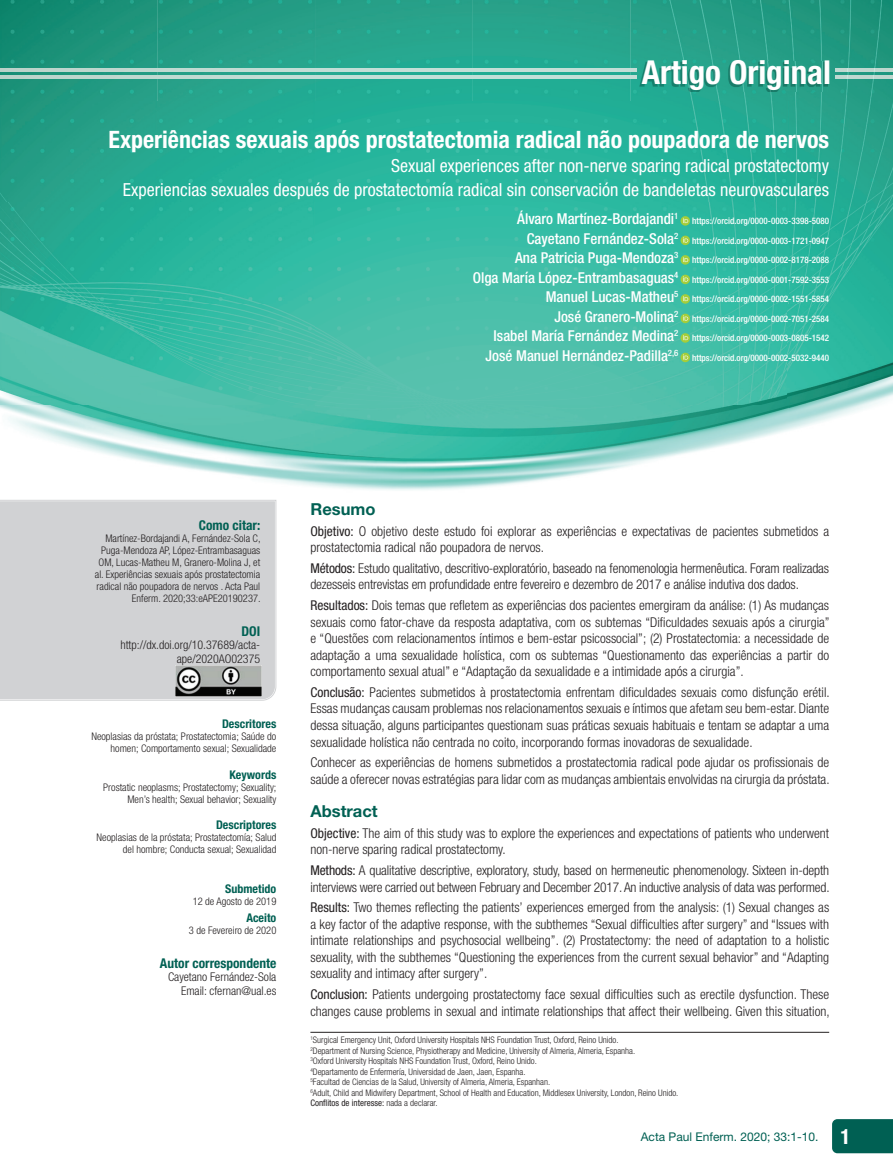
<style>
.page{position:relative;width:893px;height:1170px;background:#fff}
.page>*{position:absolute;margin:0;border:0;box-sizing:border-box;transform-origin:0 0}
.t1{font:700 condensed 33px "Helvetica Neue LT Std";color:#fff}
.t2{font:700 condensed 24px "Helvetica Neue LT Std";color:#fff}
.t3{font:condensed 18px/24px "Helvetica Neue LT Std";color:#fff;text-align:right}
.t4{font:700 16.5px "Helvetica Neue LT Std";color:#006053}
.t5{font:500 condensed 15px "Helvetica Neue LT Std";color:#fff}
.t6{font:300 condensed 13.5px/16.5px "Helvetica Neue LT Std";color:#231f20}
.t7{font:700 condensed 13.5px "Helvetica Neue LT Std";color:#006053}
.t8{font:300 condensed 12px/13.5px "Helvetica Neue LT Std";color:#231f20;text-align:right}
.t9{font:700 condensed 12px "Helvetica Neue LT Std";color:#006053}
.t10{font:12px "Helvetica Neue LT Std";color:#006053}
.t11{font:300 condensed 10.5px/12px "Helvetica Neue LT Std";color:#231f20;text-align:right}
.t12{font:300 condensed 9px/10.5px "Helvetica Neue LT Std";color:#231f20}
.t13{font:500 condensed 9px "Helvetica Neue LT Std";color:#fff}
.s1{font-weight:400}
.s2{font-weight:700;font-stretch:condensed;font-size:21px;color:#fff}
</style>
<div class="page">
<div style="left:832px;top:1119px;width:61px;height:34px;background:#006053"></div>
<img style="left:0;top:0;width:893px;height:490px">
<img style="left:835px;top:75px;width:58px;height:4px">
<img style="left:835px;top:68px;width:58px;height:4px">
<svg style="left:0;top:500px;width:277px;height:201px"></svg>
<div style="left:0;top:501px;width:275px;height:198px;background:#d1d2d4"></div>
<svg style="left:680px;top:216px;width:10px;height:10px"></svg>
<svg style="left:683px;top:218px;width:5px;height:5px"></svg>
<svg style="left:680px;top:236px;width:10px;height:9px"></svg>
<svg style="left:683px;top:237px;width:5px;height:5px"></svg>
<svg style="left:680px;top:255px;width:10px;height:10px"></svg>
<svg style="left:683px;top:257px;width:5px;height:5px"></svg>
<svg style="left:680px;top:275px;width:10px;height:9px"></svg>
<svg style="left:683px;top:276px;width:5px;height:5px"></svg>
<svg style="left:680px;top:294px;width:10px;height:10px"></svg>
<svg style="left:683px;top:296px;width:5px;height:5px"></svg>
<svg style="left:680px;top:314px;width:10px;height:9px"></svg>
<svg style="left:683px;top:315px;width:5px;height:5px"></svg>
<svg style="left:680px;top:333px;width:10px;height:10px"></svg>
<svg style="left:683px;top:335px;width:5px;height:5px"></svg>
<svg style="left:680px;top:353px;width:10px;height:9px"></svg>
<svg style="left:683px;top:354px;width:5px;height:5px"></svg>
<hr style="left:310px;top:1031px;width:519px;height:1px;background:#231f20">
<img style="left:175px;top:665px;width:86px;height:31px">
<img style="left:639px;top:62px;width:188px;height:30px">
<img style="left:0;top:75px;width:637px;height:4px">
<img style="left:0;top:68px;width:637px;height:4px">
<h1 class="t1" style="left:642px;top:52px;width:191px">Artigo Original</h1>
<h2 class="t2" style="left:108px;top:125px;width:722px">Experiências sexuais após prostatectomia radical não poupadora de nervos</h2>
<h3 class="t3" style="left:123px;top:154px;width:708px">Sexual experiences after non-nerve sparing radical prostatectomy<br>Experiencias sexuales después de prostatectomía radical sin conservación de bandeletas neurovasculares</h3>
<p class="t5" style="left:517px;top:210px;width:163px">Álvaro Martínez-Bordajandi<sup>1</sup></p>
<p class="t13" style="left:692px;top:215px;width:138px">https://orcid.org/0000-0003-3398-5080</p>
<p class="t5" style="left:527px;top:229px;width:153px">Cayetano Fernández-Sola<sup>2</sup></p>
<p class="t13" style="left:692px;top:235px;width:138px">https://orcid.org/0000-0003-1721-0947</p>
<p class="t5" style="left:515px;top:249px;width:165px">Ana Patricia Puga-Mendoza<sup>3</sup></p>
<p class="t13" style="left:692px;top:254px;width:138px">https://orcid.org/0000-0002-8178-2088</p>
<p class="t5" style="left:473px;top:268px;width:207px">Olga María López-Entrambasaguas<sup>4</sup></p>
<p class="t13" style="left:692px;top:274px;width:138px">https://orcid.org/0000-0001-7592-3553</p>
<p class="t5" style="left:546px;top:288px;width:134px">Manuel Lucas-Matheu<sup>5</sup></p>
<p class="t13" style="left:692px;top:293px;width:138px">https://orcid.org/0000-0002-1551-5854</p>
<p class="t5" style="left:554px;top:307px;width:126px">José Granero-Molina<sup>2</sup></p>
<p class="t13" style="left:692px;top:313px;width:138px">https://orcid.org/0000-0002-7051-2584</p>
<p class="t5" style="left:494px;top:327px;width:186px">Isabel María Fernández Medina<sup>2</sup></p>
<p class="t13" style="left:692px;top:332px;width:138px">https://orcid.org/0000-0003-0805-1542</p>
<p class="t5" style="left:486px;top:346px;width:194px">José Manuel Hernández-Padilla<sup>2,6</sup></p>
<p class="t13" style="left:692px;top:352px;width:138px">https://orcid.org/0000-0002-5032-9440</p>
<p class="t7" style="left:199px;top:517px;width:63px">Como citar:</p>
<p class="t11" style="left:95px;top:532px;width:167px">Martínez-Bordajandi A, Fernández-Sola C, Puga-Mendoza AP, López-Entrambasaguas OM, Lucas-Matheu M, Granero-Molina J, et al. Experiências sexuais após prostatectomia radical não poupadora de nervos . Acta Paul Enferm. 2020;33:eAPE20190237.</p>
<p class="t7" style="left:241px;top:623px;width:20px">DOI</p>
<p class="t8" style="left:120px;top:638px;width:141px">http://dx.doi.org/10.37689/acta&shy;ape/2020AO02375</p>
<p class="t9" style="left:222px;top:716px;width:56px">Descritores</p>
<p class="t11" style="left:91px;top:730px;width:186px">Neoplasias da próstata; Prostatectomia; Saúde do homen; Comportamento sexual; Sexualidade</p>
<p class="t9" style="left:230px;top:767px;width:48px">Keywords</p>
<p class="t11" style="left:103px;top:781px;width:175px">Prostatic neoplasms; Prostatectomy; Sexuality;<br>Men’s health; Sexual behavior; Sexuality</p>
<p class="t9" style="left:216px;top:817px;width:62px">Descriptores</p>
<p class="t11" style="left:97px;top:831px;width:181px">Neoplasias de la próstata; Prostatectomía; Salud del hombre; Conducta sexual; Sexualidad</p>
<p class="t9" style="left:225px;top:880px;width:53px">Submetido</p>
<p class="t11" style="left:193px;top:894px;width:85px">12 de Agosto de 2019</p>
<p class="t9" style="left:246px;top:910px;width:31px">Aceito</p>
<p class="t11" style="left:189px;top:924px;width:89px">3 de Fevereiro de 2020</p>
<p class="t7" style="left:160px;top:954px;width:118px">Autor correspondente</p>
<p class="t8" style="left:168px;top:970px;width:110px">Cayetano Fernández-Sola<br>Email: cfernan@ual.es</p>
<p class="t4" style="left:310px;top:498px;width:67px">Resumo</p>
<p class="t6" style="left:310px;top:522px;width:520px"><span class="s1">Objetivo:</span> O objetivo deste estudo foi explorar as experiências e expectativas de pacientes submetidos a prostatectomia radical não poupadora de nervos.</p>
<p class="t6" style="left:310px;top:559px;width:520px"><span class="s1">Métodos:</span> Estudo qualitativo, descritivo-exploratório, baseado na fenomenologia hermenêutica. Foram realizadas dezesseis entrevistas em profundidade entre fevereiro e dezembro de 2017 e análise indutiva dos dados.</p>
<p class="t6" style="left:310px;top:597px;width:521px;text-align:justify"><span class="s1">Resultados:</span> Dois temas que refletem as experiências dos pacientes emergiram da análise: (1) As mudanças sexuais como fator-chave da resposta adaptativa, com os subtemas “Dificuldades sexuais após a cirurgia” e “Questões com relacionamentos íntimos e bem-estar psicossocial”; (2) Prostatectomia: a necessidade de adaptação a uma sexualidade holística, com os subtemas “Questionamento das experiências a partir do comportamento sexual atual” e “Adaptação da sexualidade e a intimidade após a cirurgia”.</p>
<p class="t6" style="left:310px;top:683px;width:521px;text-align:justify"><span class="s1">Conclusão:</span> Pacientes submetidos à prostatectomia enfrentam dificuldades sexuais como disfunção erétil.<br>Essas mudanças causam problemas nos relacionamentos sexuais e íntimos que afetam seu bem-estar. Diante dessa situação, alguns participantes questionam suas práticas sexuais habituais e tentam se adaptar a uma sexualidade holística não centrada no coito, incorporando formas inovadoras de sexualidade.</p>
<p class="t6" style="left:310px;top:754px;width:521px">Conhecer as experiências de homens submetidos a prostatectomia radical pode ajudar os profissionais de saúde a oferecer novas estratégias para lidar com as mudanças ambientais envolvidas na cirurgia da próstata.</p>
<p class="t4" style="left:310px;top:801px;width:69px">Abstract</p>
<p class="t6" style="left:310px;top:824px;width:520px"><span class="s1">Objective:</span> The aim of this study was to explore the experiences and expectations of patients who underwent non-nerve sparing radical prostatectomy.</p>
<p class="t6" style="left:310px;top:861px;width:521px"><span class="s1">Methods:</span> A qualitative descriptive, exploratory, study, based on hermeneutic phenomenology. Sixteen in-depth interviews were carried out between February and December 2017. An inductive analysis of data was performed.</p>
<p class="t6" style="left:310px;top:899px;width:520px;text-align:justify"><span class="s1">Results:</span> Two themes reflecting the patients’ experiences emerged from the analysis: (1) Sexual changes as a key factor of the adaptive response, with the subthemes “Sexual difficulties after surgery” and “Issues with intimate relationships and psychosocial wellbeing”. (2) Prostatectomy: the need of adaptation to a holistic sexuality, with the subthemes “Questioning the experiences from the current sexual behavior” and “Adapting sexuality and intimacy after surgery”.</p>
<p class="t6" style="left:310px;top:985px;width:521px"><span class="s1">Conclusion:</span> Patients undergoing prostatectomy face sexual difficulties such as erectile dysfunction. These changes cause problems in sexual and intimate relationships that affect their wellbeing. Given this situation,</p>
<p class="t12" style="left:310px;top:1034px;width:369px"><sup>1</sup>Surgical Emergency Unit, Oxford University Hospitals NHS Foundation Trust, Oxford, Reino Unido.<br><sup>2</sup>Department of Nursing Science, Physiotherapy and Medicine, University of Almeria, Almeria, Espanha.<br><sup>3</sup>Oxford University Hospitals NHS Foundation Trust, Oxford, Reino Unido.<br><sup>4</sup>Departamento de Enfermería, Universidad de Jaen, Jaen, Espanha.<br><sup>5</sup>Facultad de Ciencias de la Salud, University of Almeria, Almeria, Espanhan.<br><sup>6</sup>Adult, Child and Midwifery Department, School of Health and Education, Middlesex University, London, Reino Unido.<br><span class="s1">Conflitos de interesse:</span> nada a declarar.</p>
<p class="t10" style="left:641px;top:1129px;width:211px">Acta Paul Enferm. 2020; 33:1-10. <span class="s2">1</span></p>
</div>
